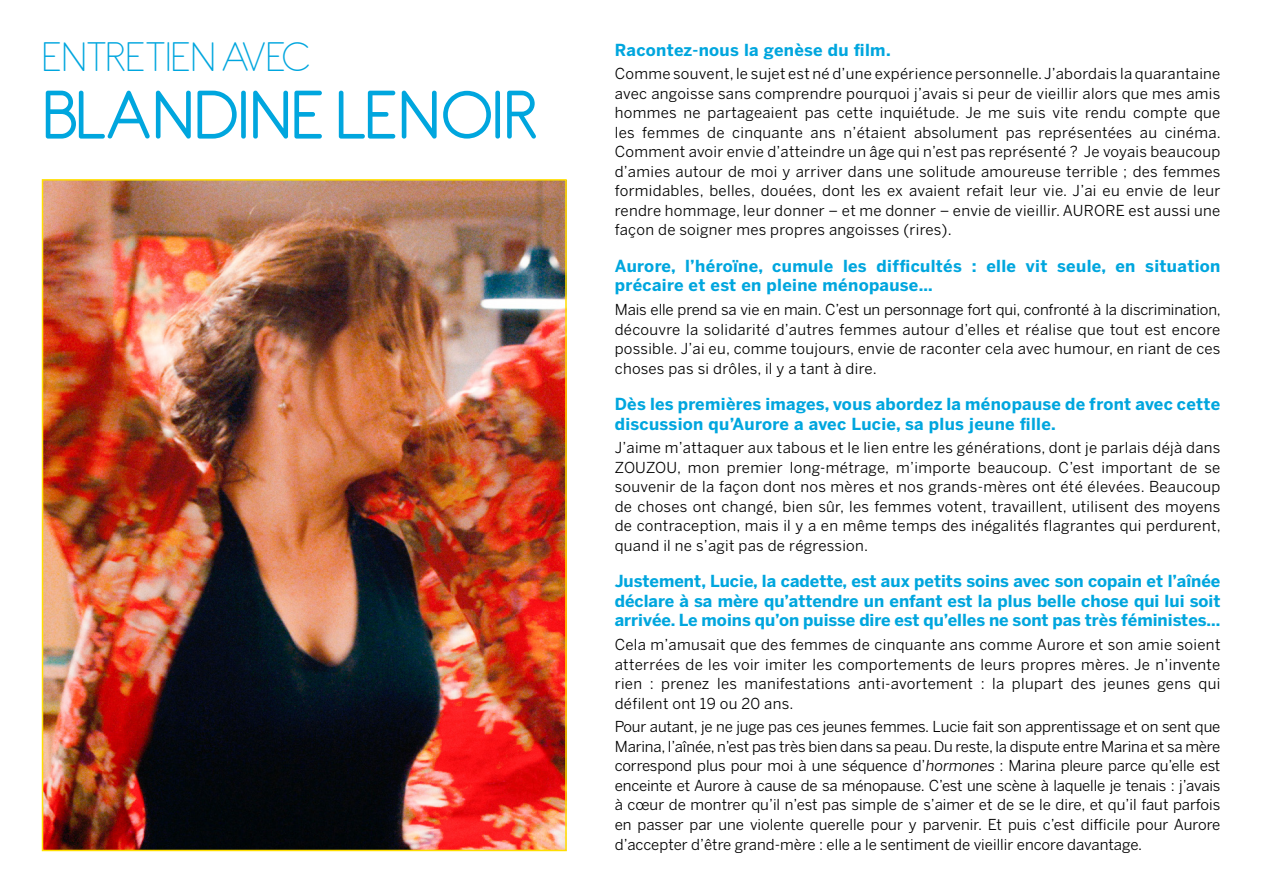
<style>
.page{position:relative;width:1263px;height:893px;background:#fff}
.page>*{position:absolute;margin:0;border:0;box-sizing:border-box;transform-origin:0 0}
.t1{font:75px "Antipasto";color:#00a6de}
.t2{font:200 45px "Antipasto";color:#00a6de}
.t3{font:700 16.5px/19.5px "Benton Sans";letter-spacing:.02em;color:#00a6de}
.t4{font:15px/19.5px "Benton Sans";letter-spacing:.02em;color:#000;text-align:justify}
</style>
<div class="page">
<img style="left:45px;top:182px;width:519px;height:666px">
<div style="left:42px;top:179px;width:525px;height:672px;border:2px solid #ffdf00"></div>
<h2 class="t2" style="left:43px;top:31px;width:269px">ENTRETIEN AVEC</h2>
<h1 class="t1" style="left:43px;top:72px;width:497px">BLANDINE LENOIR</h1>
<p class="t3" style="left:615px;top:40px;width:277px">Racontez-nous la genèse du film.</p>
<p class="t4" style="left:615px;top:64px;width:608px">Comme souvent, le sujet est né d’une expérience personnelle. J’abordais la quarantaine avec angoisse sans comprendre pourquoi j’avais si peur de vieillir alors que mes amis hommes ne partageaient pas cette inquiétude. Je me suis vite rendu compte que les femmes de cinquante ans n’étaient absolument pas représentées au cinéma.<br>Comment avoir envie d’atteindre un âge qui n’est pas représenté ? Je voyais beaucoup d’amies autour de moi y arriver dans une solitude amoureuse terrible ; des femmes formidables, belles, douées, dont les ex avaient refait leur vie. J’ai eu envie de leur rendre hommage, leur donner – et me donner – envie de vieillir. AURORE est aussi une façon de soigner mes propres angoisses (rires).</p>
<p class="t3" style="left:615px;top:256px;width:607px">Aurore, l’héroïne, cumule les difficultés : elle vit seule, en situation précaire et est en pleine ménopause…</p>
<p class="t4" style="left:615px;top:300px;width:608px">Mais elle prend sa vie en main. C’est un personnage fort qui, confronté à la discrimination, découvre la solidarité d’autres femmes autour d’elles et réalise que tout est encore possible. J’ai eu, comme toujours, envie de raconter cela avec humour, en riant de ces choses pas si drôles, il y a tant à dire.</p>
<p class="t3" style="left:615px;top:394px;width:607px">Dès les premières images, vous abordez la ménopause de front avec cette discussion qu’Aurore a avec Lucie, sa plus jeune fille.</p>
<p class="t4" style="left:615px;top:438px;width:608px">J’aime m’attaquer aux tabous et le lien entre les générations, dont je parlais déjà dans ZOUZOU, mon premier long-métrage, m’importe beaucoup. C’est important de se souvenir de la façon dont nos mères et nos grands-mères ont été élevées. Beaucoup de choses ont changé, bien sûr, les femmes votent, travaillent, utilisent des moyens de contraception, mais il y a en même temps des inégalités flagrantes qui perdurent, quand il ne s’agit pas de régression.</p>
<p class="t3" style="left:615px;top:571px;width:607px;text-align:justify">Justement, Lucie, la cadette, est aux petits soins avec son copain et l’aînée déclare à sa mère qu’attendre un enfant est la plus belle chose qui lui soit arrivée. Le moins qu’on puisse dire est qu’elles ne sont pas très féministes…</p>
<p class="t4" style="left:615px;top:635px;width:607px">Cela m’amusait que des femmes de cinquante ans comme Aurore et son amie soient atterrées de les voir imiter les comportements de leurs propres mères. Je n’invente rien : prenez les manifestations anti-avortement : la plupart des jeunes gens qui défilent ont 19 ou 20 ans.</p>
<p class="t4" style="left:615px;top:717px;width:607px">Pour autant, je ne juge pas ces jeunes femmes. Lucie fait son apprentissage et on sent que Marina, l’aînée, n’est pas très bien dans sa peau. Du reste, la dispute entre Marina et sa mère correspond plus pour moi à une séquence d’hormones : Marina pleure parce qu’elle est enceinte et Aurore à cause de sa ménopause. C’est une scène à laquelle je tenais : j’avais à cœur de montrer qu’il n’est pas simple de s’aimer et de se le dire, et qu’il faut parfois en passer par une violente querelle pour y parvenir. Et puis c’est difficile pour Aurore d’accepter d’être grand-mère : elle a le sentiment de vieillir encore davantage.</p>
</div>
